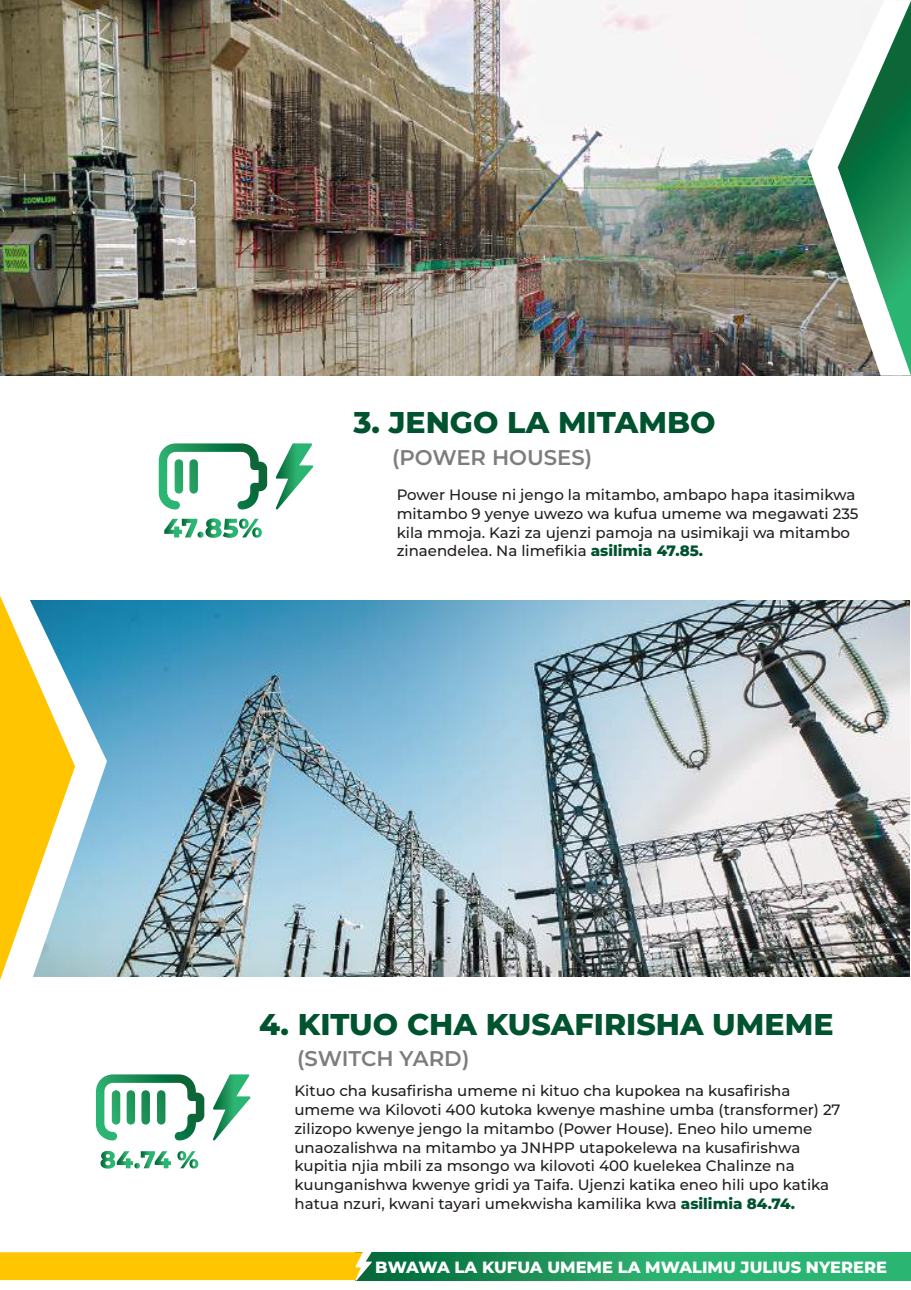
<style>
.page{position:relative;width:911px;height:1290px;background:#fff}
.page>*{position:absolute;margin:0;border:0;box-sizing:border-box;transform-origin:0 0}
.t1{font:800 30px "Montserrat";color:#00532f}
.t2{font:600 21.25px "Montserrat";color:#7d7c7e}
.t3{font:800 16.25px "Montserrat";color:#fff}
.t4{font:500 15px/18.8px "Montserrat";color:#241f1f}
.s1{font-weight:800;color:#00532f}
</style>
<div class="page">
<img style="left:0;top:0;width:807px;height:376px">
<svg style="left:100px;top:1151px;width:71px;height:17px"></svg>
<svg style="left:177px;top:1151px;width:21px;height:17px"></svg>
<svg style="left:164px;top:518px;width:98px;height:20px"></svg>
<svg style="left:372px;top:1252px;width:539px;height:28px;background:#209f61"></svg>
<svg style="left:0;top:1252px;width:372px;height:29px;background:#fbc60f"></svg>
<svg style="left:807px;top:1px;width:104px;height:375px"></svg>
<img style="left:107px;top:600px;width:802px;height:376px">
<svg style="left:0;top:596px;width:107px;height:384px"></svg>
<svg style="left:275px;top:443px;width:38px;height:66px"></svg>
<svg style="left:159px;top:443px;width:108px;height:67px"></svg>
<svg style="left:213px;top:1074px;width:37px;height:66px"></svg>
<svg style="left:96px;top:1074px;width:108px;height:67px"></svg>
<h1 class="t1" style="left:353px;top:402px;width:363px">3. JENGO LA MITAMBO</h1>
<h2 class="t2" style="left:392px;top:443px;width:202px">(POWER HOUSES)</h2>
<p class="t4" style="left:397px;top:485px;width:463px">Power House ni jengo la mitambo, ambapo hapa itasimikwa mitambo 9 yenye uwezo wa kufua umeme wa megawati 235 kila mmoja. Kazi za ujenzi pamoja na usimikaji wa mitambo zinaendelea. Na limefikia <span class="s1">asilimia 47.85.</span></p>
<h1 class="t1" style="left:259px;top:1004px;width:576px">4. KITUO CHA KUSAFIRISHA UMEME</h1>
<h2 class="t2" style="left:297px;top:1044px;width:174px">(SWITCH YARD)</h2>
<p class="t4" style="left:294px;top:1081px;width:547px">Kituo cha kusafirisha umeme ni kituo cha kupokea na kusafirisha umeme wa Kilovoti 400 kutoka kwenye mashine umba (transformer) 27 zilizopo kwenye jengo la mitambo (Power House). Eneo hilo umeme unaozalishwa na mitambo ya JNHPP utapokelewa na kusafirishwa kupitia njia mbili za msongo wa kilovoti 400 kuelekea Chalinze na kuunganishwa kwenye gridi ya Taifa. Ujenzi katika eneo hili upo katika hatua nzuri, kwani tayari umekwisha kamilika kwa <span class="s1">asilimia 84.74.</span></p>
<p class="t3" style="left:375px;top:1256px;width:513px">BWAWA LA KUFUA UMEME LA MWALIMU JULIUS NYERERE</p>
</div>
